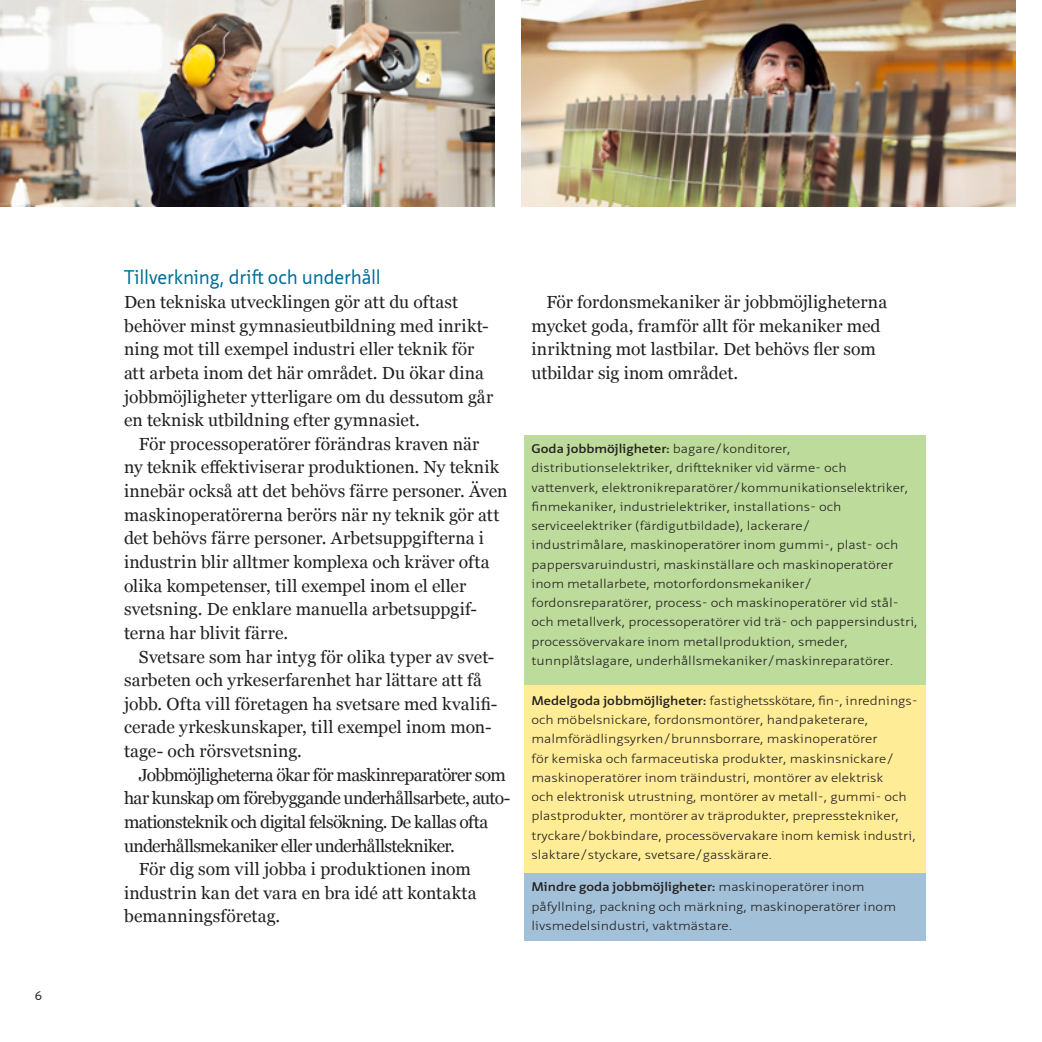
<style>
.page{position:relative;width:1042px;height:1042px;background:#fff}
.page>*{position:absolute;margin:0;border:0;box-sizing:border-box;transform-origin:0 0}
.Brödtext{font:19.25px "Neue Sans Pro";letter-spacing:-.01em;color:#006d99}
.Brödtext-2{font:17.5px/23.6px "Georgia";color:#231f20}
.Brödtext-3{font:17.5px/23.6px "Georgia";letter-spacing:-.035em;color:#231f20}
.Brödtext-4{font:300 12.25px/19.2px "Neue Sans Pro";color:#231f20;scale:1.17 1}
.t1{font:12.25px "Neue Sans Pro";color:#231f20}
.s1{font-weight:600}
</style>
<div class="page">
<img style="left:0;top:0;width:495px;height:207px">
<img style="left:521px;top:0;width:495px;height:207px">
<div style="left:524px;top:435px;width:401px;height:250px;background:#bddc9b"></div>
<div style="left:524px;top:872px;width:401px;height:69px;background:#a2c1d8"></div>
<div style="left:524px;top:685px;width:401px;height:187px;background:#ffec96"></div>
<p class="t1" style="left:35px;top:988px;width:9px">6</p>
<p class="Brödtext" style="left:124px;top:265px;width:258px">Tillverkning, drift och underhåll</p>
<p class="Brödtext-2" style="left:124px;top:291px;width:371px">Den tekniska utvecklingen gör att du oftast behöver minst gymnasieutbildning med inrikt&shy;ning mot till exempel industri eller teknik för att arbeta inom det här området. Du ökar dina jobbmöjligheter ytterligare om du dessutom går en teknisk utbildning efter gymnasiet.</p>
<p class="Brödtext-2" style="left:124px;top:432px;width:385px;text-indent:15px">För processoperatörer förändras kraven när<br>ny teknik effektiviserar produktionen. Ny teknik innebär också att det behövs färre personer. Även maskinoperatörerna berörs när ny teknik gör att det behövs färre personer. Arbetsuppgifterna i industrin blir alltmer komplexa och kräver ofta olika kompetenser, till exempel inom el eller svetsning. De enklare manuella arbetsuppgif&shy;terna har blivit färre.</p>
<p class="Brödtext-2" style="left:124px;top:645px;width:375px;text-indent:15px">Svetsare som har intyg för olika typer av svet&shy;sarbeten och yrkeserfarenhet har lättare att få jobb. Ofta vill företagen ha svetsare med kvalifi&shy;cerade yrkeskunskaper, till exempel inom mon&shy;tage- och rörsvetsning.</p>
<p class="Brödtext-3" style="left:124px;top:763px;width:388px;text-indent:15px">Jobbmöjligheterna ökar för maskinreparatörer som har kunskap om förebyggande underhållsarbete, auto&shy;mationsteknik och digital felsökning. De kallas ofta underhållsmekaniker eller underhållstekniker.</p>
<p class="Brödtext-2" style="left:124px;top:858px;width:354px;text-indent:15px">För dig som vill jobba i produktionen inom industrin kan det vara en bra idé att kontakta bemanningsföretag.</p>
<p class="Brödtext-2" style="left:531px;top:291px;width:357px;text-indent:15px">För fordonsmekaniker är jobbmöjligheterna mycket goda, framför allt för mekaniker med inriktning mot lastbilar. Det behövs fler som utbildar sig inom området.</p>
<p class="Brödtext-4" style="left:531px;top:439px;width:332px"><span class="s1">Goda jobbmöjligheter:</span> bagare/konditorer, distributionselektriker, drifttekniker vid värme- och<br>vattenverk, elektronikreparatörer/kommunikationselektriker, finmekaniker, industrielektriker, installations- och serviceelektriker (färdigutbildade), lackerare/<br>industrimålare, maskinoperatörer inom gummi-, plast- och pappersvaruindustri, maskinställare och maskinoperatörer inom metallarbete, motorfordonsmekaniker/ fordonsreparatörer, process- och maskinoperatörer vid stål&shy;och metallverk, processoperatörer vid trä- och pappersindustri, processövervakare inom metallproduktion, smeder, tunnplåtslagare, underhållsmekaniker/maskinreparatörer.</p>
<p class="Brödtext-4" style="left:531px;top:690px;width:332px"><span class="s1">Medelgoda jobbmöjligheter:</span> fastighetsskötare, fin-, inrednings&shy;och möbelsnickare, fordonsmontörer, handpaketerare, malmförädlingsyrken/brunnsborrare, maskinoperatörer<br>för kemiska och farmaceutiska produkter, maskinsnickare/ maskinoperatörer inom träindustri, montörer av elektrisk<br>och elektronisk utrustning, montörer av metall-, gummi- och plastprodukter, montörer av träprodukter, prepresstekniker, tryckare/bokbindare, processövervakare inom kemisk industri, slaktare/styckare, svetsare/gasskärare.</p>
<p class="Brödtext-4" style="left:531px;top:877px;width:313px"><span class="s1">Mindre goda jobbmöjligheter:</span> maskinoperatörer inom påfyllning, packning och märkning, maskinoperatörer inom livsmedelsindustri, vaktmästare.</p>
</div>
